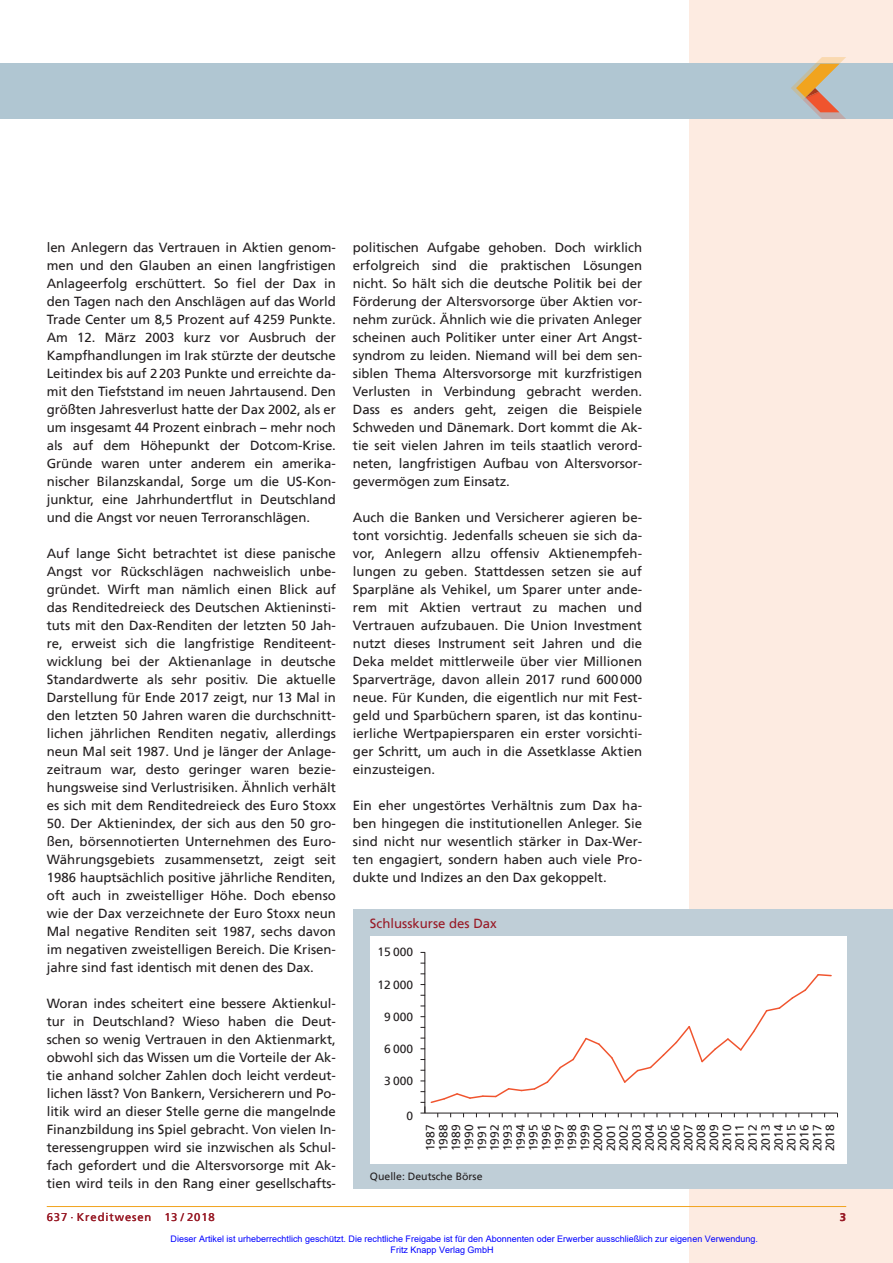
<style>
.page{position:relative;width:893px;height:1263px;background:#fff}
.page>*{position:absolute;margin:0;border:0;box-sizing:border-box;transform-origin:0 0}
.t1{font:13.2px/18px "Frutiger";color:#231f20;text-align:justify}
.t2{font:13.2px "Frutiger";color:#981a26}
.t3{font:12px/12.9px "Frutiger";color:#231f20;text-align:justify}
.t4{font:11.25px "Frutiger";letter-spacing:.08em;color:#981a26}
.t5{font:700 11.25px "Frutiger";color:#981a26}
.t6{font:10.5px "Frutiger";color:#231f20}
.t7{font:9px/10.8px "Arial";color:#00f}
</style>
<div class="page">
<div style="left:689px;top:0;width:204px;height:1263px;background:#fdebe1"></div>
<div style="left:0;top:64px;width:893px;height:55px;background:#b0c6d2"></div>
<svg style="left:791px;top:57px;width:55px;height:62px"></svg>
<hr style="left:47px;top:1206px;width:799px;height:1px;background:#f1a31e">
<div style="left:353px;top:909px;width:540px;height:279px;background:#bfced7"></div>
<div style="left:370px;top:936px;width:476px;height:228px;background:#fff"></div>
<hr style="left:425px;top:952px;width:1px;height:161px;background:#231f20">
<svg style="left:420px;top:972px;width:418px;height:145px"></svg>
<p class="t1" style="left:47px;top:239px;width:291px">len Anlegern das Vertrauen in Aktien genom&shy;men und den Glauben an einen langfristigen Anlageerfolg erschüttert. So fiel der Dax in den Tagen nach den Anschlägen auf das World Trade Center um 8,5 Prozent auf 4259 Punkte.<br>Am 12. März 2003 kurz vor Ausbruch der Kampfhandlungen im Irak stürzte der deutsche Leitindex bis auf 2203 Punkte und erreichte da&shy;mit den Tiefststand im neuen Jahrtausend. Den größten Jahresverlust hatte der Dax 2002, als er um insgesamt 44 Prozent einbrach – mehr noch als auf dem Höhepunkt der Dotcom-Krise.<br>Gründe waren unter anderem ein amerika&shy;nischer Bilanzskandal, Sorge um die US-Kon&shy;junktur, eine Jahrhundertflut in Deutschland und die Angst vor neuen Terroranschlägen.</p>
<p class="t1" style="left:47px;top:545px;width:291px">Auf lange Sicht betrachtet ist diese panische Angst vor Rückschlägen nachweislich unbe&shy;gründet. Wirft man nämlich einen Blick auf das Renditedreieck des Deutschen Aktieninsti&shy;tuts mit den Dax-Renditen der letzten 50 Jah&shy;re, erweist sich die langfristige Renditeent&shy;wicklung bei der Aktienanlage in deutsche Standardwerte als sehr positiv. Die aktuelle Darstellung für Ende 2017 zeigt, nur 13 Mal in den letzten 50 Jahren waren die durchschnitt&shy;lichen jährlichen Renditen negativ, allerdings neun Mal seit 1987. Und je länger der Anlage&shy;zeitraum war, desto geringer waren bezie&shy;hungsweise sind Verlustrisiken. Ähnlich verhält es sich mit dem Renditedreieck des Euro Stoxx</p>
<p class="t1" style="left:47px;top:815px;width:291px">50. Der Aktienindex, der sich aus den 50 gro&shy;ßen, börsennotierten Unternehmen des Euro-Währungsgebiets zusammensetzt, zeigt seit 1986 hauptsächlich positive jährliche Renditen, oft auch in zweistelliger Höhe. Doch ebenso wie der Dax verzeichnete der Euro Stoxx neun Mal negative Renditen seit 1987, sechs davon im negativen zweistelligen Bereich. Die Krisen&shy;jahre sind fast identisch mit denen des Dax.</p>
<p class="t1" style="left:47px;top:995px;width:291px">Woran indes scheitert eine bessere Aktienkul&shy;tur in Deutschland? Wieso haben die Deut&shy;schen so wenig Vertrauen in den Aktienmarkt, obwohl sich das Wissen um die Vorteile der Ak&shy;tie anhand solcher Zahlen doch leicht verdeut&shy;lichen lässt? Von Bankern, Versicherern und Po&shy;litik wird an dieser Stelle gerne die mangelnde Finanzbildung ins Spiel gebracht. Von vielen In&shy;teressengruppen wird sie inzwischen als Schul&shy;fach gefordert und die Altersvorsorge mit Ak&shy;tien wird teils in den Rang einer gesellschafts-</p>
<p class="t1" style="left:353px;top:239px;width:291px">politischen Aufgabe gehoben. Doch wirklich erfolgreich sind die praktischen Lösungen nicht. So hält sich die deutsche Politik bei der Förderung der Altersvorsorge über Aktien vor&shy;nehm zurück. Ähnlich wie die privaten Anleger scheinen auch Politiker unter einer Art Angst&shy;syndrom zu leiden. Niemand will bei dem sen&shy;siblen Thema Altersvorsorge mit kurzfristigen Verlusten in Verbindung gebracht werden.<br>Dass es anders geht, zeigen die Beispiele Schweden und Dänemark. Dort kommt die Ak&shy;tie seit vielen Jahren im teils staatlich verord&shy;neten, langfristigen Aufbau von Altersvorsor&shy;gevermögen zum Einsatz.</p>
<p class="t1" style="left:353px;top:509px;width:291px">Auch die Banken und Versicherer agieren be&shy;tont vorsichtig. Jedenfalls scheuen sie sich da&shy;vor, Anlegern allzu offensiv Aktienempfeh&shy;lungen zu geben. Stattdessen setzen sie auf Sparpläne als Vehikel, um Sparer unter ande&shy;rem mit Aktien vertraut zu machen und Vertrauen aufzubauen. Die Union Investment nutzt dieses Instrument seit Jahren und die Deka meldet mittlerweile über vier Millionen Sparverträge, davon allein 2017 rund 600000 neue. Für Kunden, die eigentlich nur mit Fest&shy;geld und Sparbüchern sparen, ist das kontinu&shy;ierliche Wertpapiersparen ein erster vorsichti&shy;ger Schritt, um auch in die Assetklasse Aktien einzusteigen.</p>
<p class="t1" style="left:353px;top:797px;width:291px">Ein eher ungestörtes Verhältnis zum Dax ha&shy;ben hingegen die institutionellen Anleger. Sie sind nicht nur wesentlich stärker in Dax-Wer&shy;ten engagiert, sondern haben auch viele Pro&shy;dukte und Indizes an den Dax gekoppelt.</p>
<p class="t2" style="left:370px;top:917px;width:128px">Schlusskurse des Dax</p>
<p class="t3" style="left:377px;top:946px;width:37px">15 000</p>
<p class="t3" style="left:377px;top:979px;width:37px">12 000</p>
<p class="t3" style="left:384px;top:1011px;width:31px">9 000</p>
<p class="t3" style="left:384px;top:1043px;width:31px">6 000</p>
<p class="t3" style="left:384px;top:1075px;width:31px">3 000</p>
<p class="t3" style="left:406px;top:1110px;width:8px">0</p>
<p class="t3" style="left:424px;top:1151px;width:28px;rotate:-90deg">1987<br>1988<br>1989<br>1990<br>1991<br>1992<br>1993<br>1994<br>1995<br>1996<br>1997<br>1998<br>1999<br>2000<br>2001<br>2002<br>2003<br>2004<br>2005<br>2006<br>2007<br>2008<br>2009<br>2010<br>2011<br>2012<br>2013<br>2014<br>2015<br>2016<br>2017<br>2018</p>
<p class="t6" style="left:370px;top:1171px;width:114px">Quelle: Deutsche Börse</p>
<p class="t4" style="left:47px;top:1211px;width:170px">637 · Kreditwesen 13 / 2018</p>
<p class="t5" style="left:840px;top:1211px;width:8px">3</p>
<p class="t7" style="left:391px;top:1233px;width:369px;text-indent:-220px">Dieser Artikel ist urheberrechtlich geschützt. Die rechtliche Freigabe ist für den Abonnenten oder Erwerber ausschließlich zur eigenen Verwendung.<br>Fritz Knapp Verlag GmbH</p>
</div>
